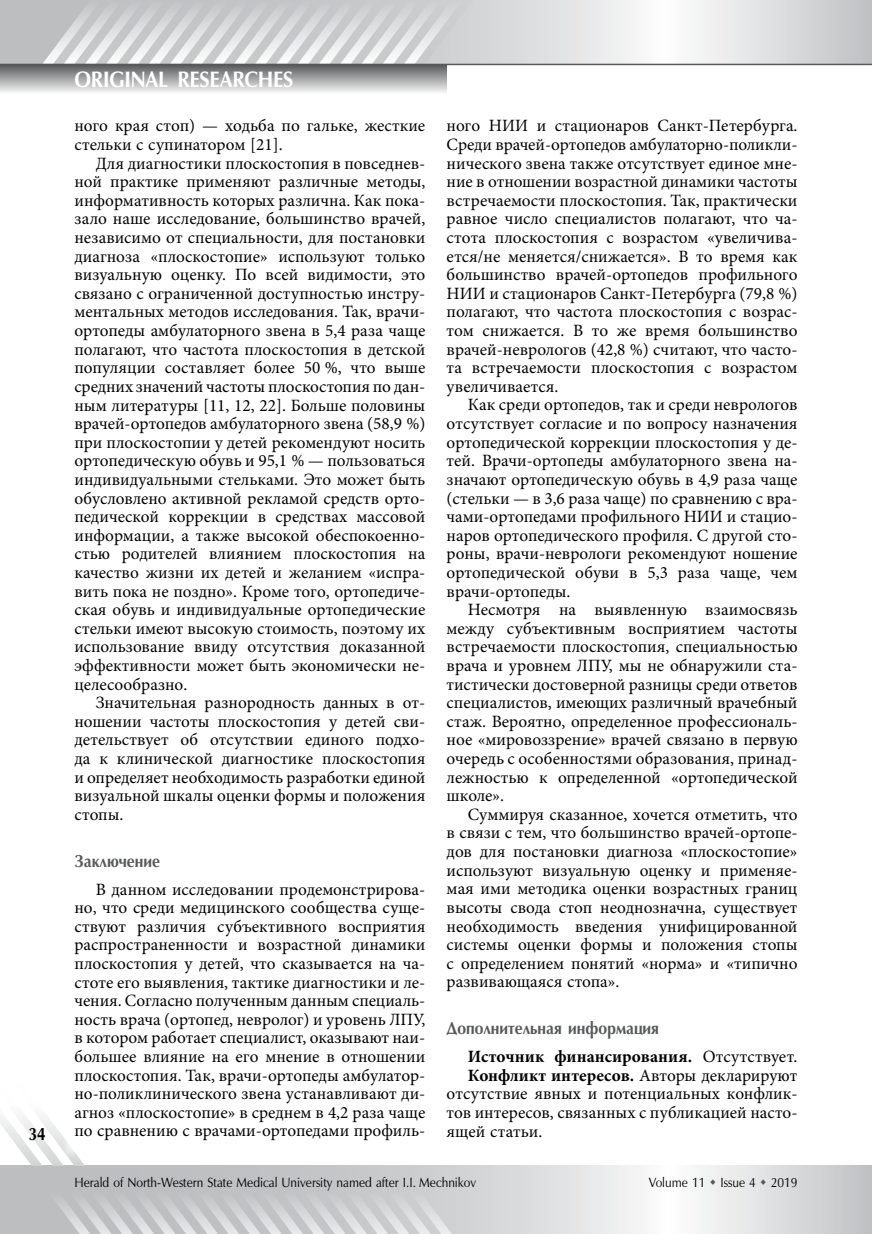
<style>
.page{position:relative;width:872px;height:1234px;background:#fff}
.page>*{position:absolute;margin:0;border:0;box-sizing:border-box;transform-origin:0 0}
.t1{font:700 22.5px "Optimum AP";letter-spacing:-.005em;color:#fff;scale:.9 1}
.t2{font:700 18px "Optimum AP";color:#000;scale:.85 1}
.t3{font:17.25px/18.6px "Minion Pro";color:#000;text-align:justify}
.t4{font:700 17.25px "Minion Pro";color:#000}
.t5{font:700 17.25px "Optimum AP";color:#58595b;scale:.9 1}
.t6{font:13.5px "Optimum AP";color:#000;scale:.9 1}
.s1{font-weight:400}
</style>
<div class="page">
<svg style="left:0;top:0;width:872px;height:64px"></svg>
<svg style="left:468px;top:1165px;width:404px;height:68px"></svg>
<div style="left:0;top:64px;width:446px;height:30px;background:linear-gradient(to bottom,#555658,#f4f4f4)"></div>
<svg style="left:43px;top:0;width:446px;height:64px;background:#d1d2d4"></svg>
<hr style="left:0;top:64px;width:872px;height:1px;background:#58595b">
<svg style="left:0;top:1116px;width:468px;height:117px"></svg>
<div style="left:60px;top:1130px;width:32px;height:28px;background:#fff;opacity:.75"></div>
<svg style="left:710px;top:1178px;width:5px;height:6px"></svg>
<svg style="left:761px;top:1178px;width:5px;height:6px"></svg>
<p class="t2" style="left:29px;top:1124px;width:21px">34</p>
<h1 class="t1" style="left:74px;top:67px;width:128px">ORIGINAL RESEARCHES</h1>
<p class="t3" style="left:74px;top:117px;width:352px">ного края стоп) — ходьба по гальке, жесткие стельки с супинатором [21].</p>
<p class="t3" style="left:74px;top:154px;width:352px;text-indent:21px">Для диагностики плоскостопия в повседнев&shy;ной практике применяют различные методы, информативность которых различна. Как пока&shy;зало наше исследование, большинство врачей, независимо от специальности, для постановки диагноза «плоскостопие» используют только визуальную оценку. По всей видимости, это связано с ограниченной доступностью инстру&shy;ментальных методов исследования. Так, врачи&shy;ортопеды амбулаторного звена в 5,4 раза чаще полагают, что частота плоскостопия в детской популяции составляет более 50 %, что выше средних значений частоты плоскостопия по дан&shy;ным литературы [11, 12, 22]. Больше половины врачей-ортопедов амбулаторного звена (58,9 %) при плоскостопии у детей рекомендуют носить ортопедическую обувь и 95,1 % — пользоваться индивидуальными стельками. Это может быть обусловлено активной рекламой средств орто&shy;педической коррекции в средствах массовой информации, а также высокой обеспокоенно&shy;стью родителей влиянием плоскостопия на качество жизни их детей и желанием «испра&shy;вить пока не поздно». Кроме того, ортопедиче&shy;ская обувь и индивидуальные ортопедические стельки имеют высокую стоимость, поэтому их использование ввиду отсутствия доказанной эффективности может быть экономически не&shy;целесообразно.</p>
<p class="t3" style="left:74px;top:693px;width:352px;text-indent:21px">Значительная разнородность данных в от&shy;ношении частоты плоскостопия у детей сви&shy;детельствует об отсутствии единого подхо&shy;да к клинической диагностике плоскостопия и определяет необходимость разработки единой визуальной шкалы оценки формы и положения стопы.</p>
<p class="t5" style="left:74px;top:851px;width:96px">ЗАКЛЮЧЕНИЕ</p>
<p class="t3" style="left:74px;top:879px;width:352px;text-indent:21px">В данном исследовании продемонстрирова&shy;но, что среди медицинского сообщества суще&shy;ствуют различия субъективного восприятия распространенности и возрастной динамики плоскостопия у детей, что сказывается на ча&shy;стоте его выявления, тактике диагностики и ле&shy;чения. Согласно полученным данным специаль&shy;ность врача (ортопед, невролог) и уровень ЛПУ, в котором работает специалист, оказывают наи&shy;большее влияние на его мнение в отношении плоскостопия. Так, врачи-ортопеды амбулатор&shy;но-поликлинического звена устанавливают ди&shy;агноз «плоскостопие» в среднем в 4,2 раза чаще по сравнению с врачами-ортопедами профиль-</p>
<p class="t3" style="left:446px;top:116px;width:352px">ного НИИ и стационаров Санкт-Петербурга.<br>Среди врачей-ортопедов амбулаторно-поликли&shy;нического звена также отсутствует единое мне&shy;ние в отношении возрастной динамики частоты встречаемости плоскостопия. Так, практически равное число специалистов полагают, что ча&shy;стота плоскостопия с возрастом «увеличива&shy;ется/не меняется/снижается». В то время как большинство врачей-ортопедов профильного НИИ и стационаров Санкт-Петербурга (79,8 %) полагают, что частота плоскостопия с возрас&shy;том снижается. В то же время большинство врачей-неврологов (42,8 %) считают, что часто&shy;та встречаемости плоскостопия с возрастом увеличивается.</p>
<p class="t3" style="left:446px;top:395px;width:352px;text-indent:21px">Как среди ортопедов, так и среди неврологов отсутствует согласие и по вопросу назначения ортопедической коррекции плоскостопия у де&shy;тей. Врачи-ортопеды амбулаторного звена на&shy;значают ортопедическую обувь в 4,9 раза чаще (стельки — в 3,6 раза чаще) по сравнению с вра&shy;чами-ортопедами профильного НИИ и стацио&shy;наров ортопедического профиля. С другой сто&shy;роны, врачи-неврологи рекомендуют ношение ортопедической обуви в 5,3 раза чаще, чем врачи-ортопеды.</p>
<p class="t3" style="left:446px;top:600px;width:352px;text-indent:21px">Несмотря на выявленную взаимосвязь между субъективным восприятием частоты встречаемости плоскостопия, специальностью врача и уровнем ЛПУ, мы не обнаружили ста&shy;тистически достоверной разницы среди ответов специалистов, имеющих различный врачебный стаж. Вероятно, определенное профессиональ&shy;ное «мировоззрение» врачей связано в первую очередь с особенностями образования, принад&shy;лежностью к определенной «ортопедической школе».</p>
<p class="t3" style="left:446px;top:805px;width:352px;text-indent:21px">Суммируя сказанное, хочется отметить, что в связи с тем, что большинство врачей-ортопе&shy;дов для постановки диагноза «плоскостопие» используют визуальную оценку и применяе&shy;мая ими методика оценки возрастных границ высоты свода стоп неоднозначна, существует необходимость введения унифицированной системы оценки формы и положения стопы с определением понятий «норма» и «типично развивающаяся стопа».</p>
<p class="t5" style="left:446px;top:1018px;width:237px">ДОПОЛНИТЕЛЬНАЯ ИНФОРМАЦИЯ</p>
<p class="t4" style="left:468px;top:1044px;width:331px">Источник финансирования. <span class="s1">Отсутствует.</span></p>
<p class="t4" style="left:468px;top:1062px;width:331px">Конфликт интересов. <span class="s1">Авторы декларируют</span></p>
<p class="t3" style="left:446px;top:1084px;width:352px">отсутствие явных и потенциальных конфлик-</p>
<p class="t3" style="left:446px;top:1102px;width:352px">тов интересов, связанных с публикацией насто-</p>
<p class="t3" style="left:446px;top:1121px;width:97px">ящей статьи.</p>
<p class="t6" style="left:74px;top:1175px;width:448px">Herald of North-Western State Medical University named after I.I. Mechnikov</p>
<p class="t6" style="left:648px;top:1175px;width:167px">Volume 11 Issue 4 2019</p>
</div>
